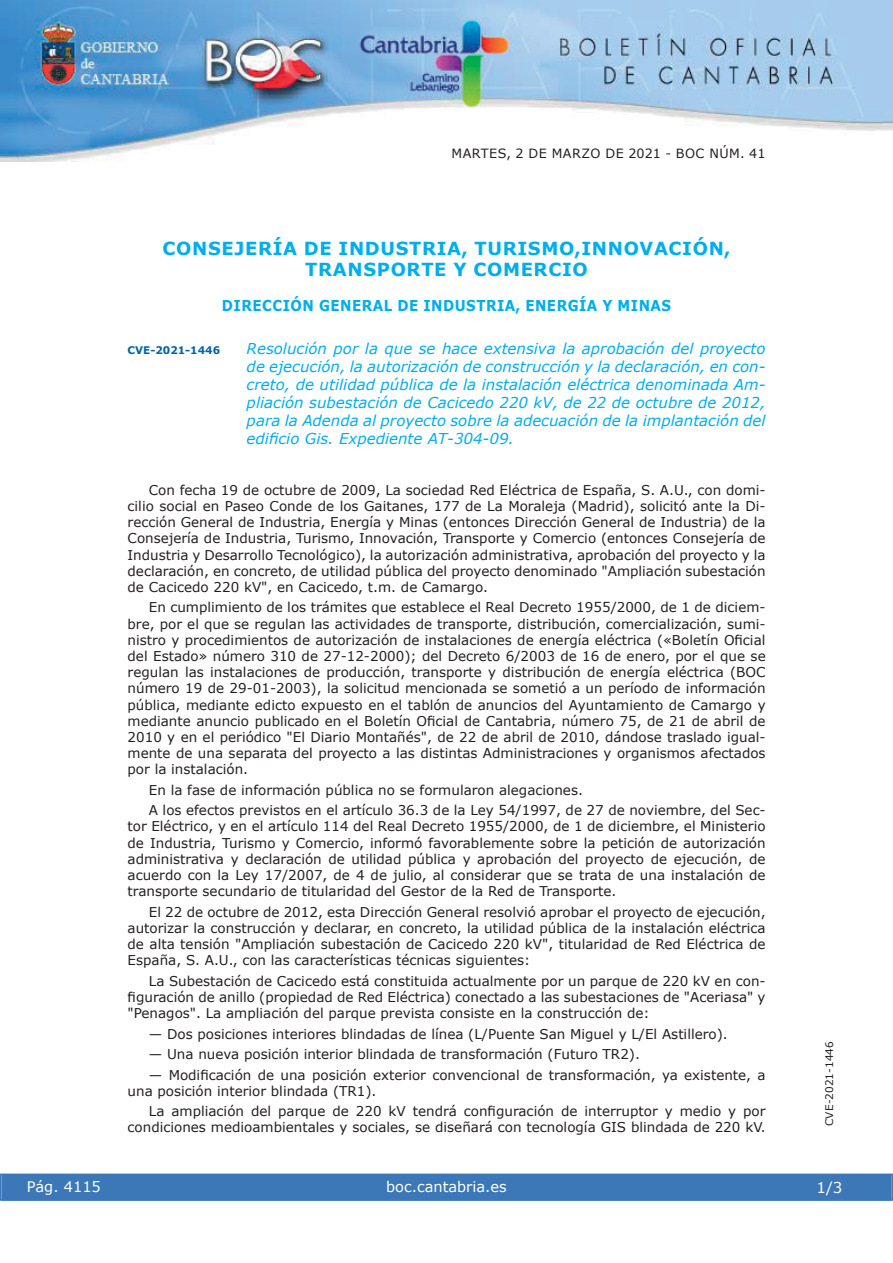
<style>
.page{position:relative;width:893px;height:1263px;background:#fff}
.page>*{position:absolute;margin:0;border:0;box-sizing:border-box;transform-origin:0 0}
.t1{font:700 18px/21px "Verdana";letter-spacing:.035em;color:#00aeef;text-align:center}
.t2{font:italic 15px/18px "Verdana";color:#00aeef;text-align:justify}
.t3{font:700 15px "Verdana";letter-spacing:.035em;color:#00aeef;scale:.9 1}
.t4{font:15px "Verdana";color:#fff}
.t5{font:14.55px "Verdana";color:#fff}
.t6{font:13.5px/16.2px "Verdana";color:#231f20;text-align:justify}
.t7{font:12.75px "Verdana";letter-spacing:.035em;color:#231f20}
.t8{font:10.5px "Verdana";color:#231f20}
.t9{font:700 10.5px "Verdana";color:#0064aa}
</style>
<div class="page">
<img style="left:0;top:0;width:893px;height:161px">
<div style="left:1px;top:1174px;width:890px;height:27px;background:#3c78b7"></div>
<div style="left:0;top:1174px;width:893px;height:27px;border:1px solid #3c78b7"></div>
<p class="t7" style="left:451px;top:145px;width:315px">MARTES, 2 DE MARZO DE 2021 - BOC NÚM. 41</p>
<h1 class="t1" style="left:163px;top:237px;width:570px">CONSEJERÍA DE INDUSTRIA, TURISMO,INNOVACIÓN,<br>TRANSPORTE Y COMERCIO</h1>
<p class="t3" style="left:222px;top:296px;width:501px">DIRECCIÓN GENERAL DE INDUSTRIA, ENERGÍA Y MINAS</p>
<p class="t9" style="left:128px;top:344px;width:94px">CVE-2021-1446</p>
<p class="t2" style="left:247px;top:340px;width:520px">Resolución por la que se hace extensiva la aprobación del proyecto de ejecución, la autorización de construcción y la declaración, en con&shy;creto, de utilidad pública de la instalación eléctrica denominada Am&shy;pliación subestación de Cacicedo 220 kV, de 22 de octubre de 2012, para la Adenda al proyecto sobre la adecuación de la implantación del edificio Gis. Expediente AT-304-09.</p>
<p class="t6" style="left:128px;top:481px;width:639px;text-indent:21px">Con fecha 19 de octubre de 2009, La sociedad Red Eléctrica de España, S. A.U., con domi&shy;cilio social en Paseo Conde de los Gaitanes, 177 de La Moraleja (Madrid), solicitó ante la Di&shy;rección General de Industria, Energía y Minas (entonces Dirección General de Industria) de la Consejería de Industria, Turismo, Innovación, Transporte y Comercio (entonces Consejería de Industria y Desarrollo Tecnológico), la autorización administrativa, aprobación del proyecto y la declaración, en concreto, de utilidad pública del proyecto denominado "Ampliación subestación de Cacicedo 220 kV", en Cacicedo, t.m. de Camargo.</p>
<p class="t6" style="left:128px;top:599px;width:640px;text-indent:21px">En cumplimiento de los trámites que establece el Real Decreto 1955/2000, de 1 de diciem&shy;bre, por el que se regulan las actividades de transporte, distribución, comercialización, sumi&shy;nistro y procedimientos de autorización de instalaciones de energía eléctrica («Boletín Oficial del Estado» número 310 de 27-12-2000); del Decreto 6/2003 de 16 de enero, por el que se regulan las instalaciones de producción, transporte y distribución de energía eléctrica (BOC número 19 de 29-01-2003), la solicitud mencionada se sometió a un período de información pública, mediante edicto expuesto en el tablón de anuncios del Ayuntamiento de Camargo y mediante anuncio publicado en el Boletín Oficial de Cantabria, número 75, de 21 de abril de 2010 y en el periódico "El Diario Montañés", de 22 de abril de 2010, dándose traslado igual&shy;mente de una separata del proyecto a las distintas Administraciones y organismos afectados por la instalación.</p>
<p class="t6" style="left:149px;top:779px;width:618px;line-height:20.4px">En la fase de información pública no se formularon alegaciones.<br>A los efectos previstos en el artículo 36.3 de la Ley 54/1997, de 27 de noviembre, del Sec-</p>
<p class="t6" style="left:128px;top:818px;width:640px">tor Eléctrico, y en el artículo 114 del Real Decreto 1955/2000, de 1 de diciembre, el Ministerio de Industria, Turismo y Comercio, informó favorablemente sobre la petición de autorización administrativa y declaración de utilidad pública y aprobación del proyecto de ejecución, de acuerdo con la Ley 17/2007, de 4 de julio, al considerar que se trata de una instalación de transporte secundario de titularidad del Gestor de la Red de Transporte.</p>
<p class="t6" style="left:128px;top:903px;width:639px;text-indent:21px">El 22 de octubre de 2012, esta Dirección General resolvió aprobar el proyecto de ejecución, autorizar la construcción y declarar, en concreto, la utilidad pública de la instalación eléctrica de alta tensión "Ampliación subestación de Cacicedo 220 kV", titularidad de Red Eléctrica de España, S. A.U., con las características técnicas siguientes:</p>
<p class="t6" style="left:128px;top:972px;width:639px;text-indent:21px">La Subestación de Cacicedo está constituida actualmente por un parque de 220 kV en con&shy;figuración de anillo (propiedad de Red Eléctrica) conectado a las subestaciones de "Aceriasa" y "Penagos". La ampliación del parque prevista consiste en la construcción de:</p>
<p class="t6" style="left:149px;top:1025px;width:580px">— Dos posiciones interiores blindadas de línea (L/Puente San Miguel y L/El Astillero).</p>
<p class="t6" style="left:149px;top:1046px;width:493px">— Una nueva posición interior blindada de transformación (Futuro TR2).</p>
<p class="t6" style="left:128px;top:1066px;width:639px;text-indent:21px">— Modificación de una posición exterior convencional de transformación, ya existente, a una posición interior blindada (TR1).</p>
<p class="t6" style="left:128px;top:1103px;width:639px;text-align:right">La ampliación del parque de 220 kV tendrá configuración de interruptor y medio y por condiciones medioambientales y sociales, se diseñará con tecnología GIS blindada de 220 kV.</p>
<p class="t5" style="left:27px;top:1177px;width:76px">Pág. 4115</p>
<p class="t5" style="left:386px;top:1178px;width:122px">boc.cantabria.es</p>
<p class="t8" style="left:823px;top:1126px;width:87px;rotate:-90deg">CVE-2021-1446</p>
<p class="t4" style="left:816px;top:1178px;width:27px">1/3</p>
</div>
